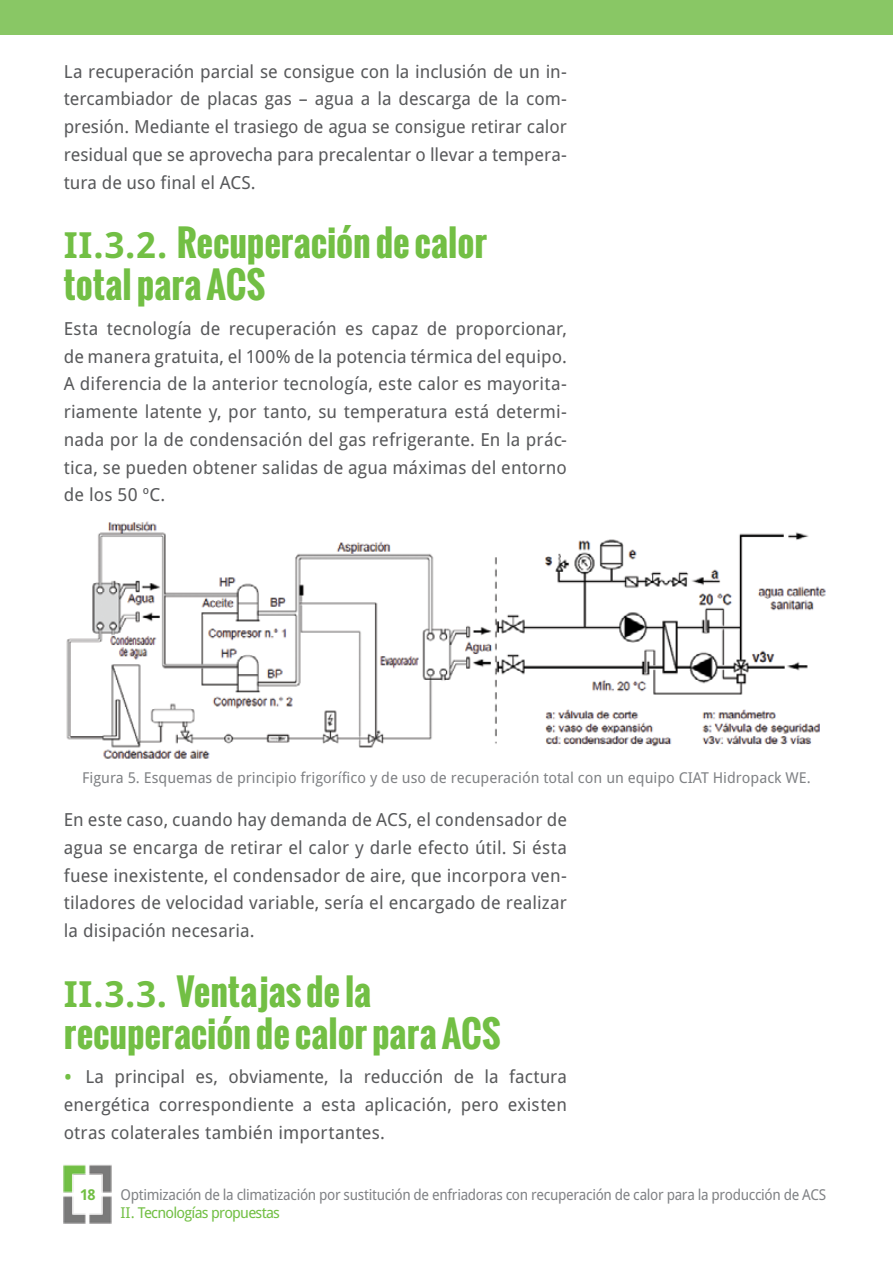
<style>
.page{position:relative;width:893px;height:1263px;background:#fff}
.page>*{position:absolute;margin:0;border:0;box-sizing:border-box;transform-origin:0 0}
.t1{font:700 36px/42px "Oswald";color:#72bf44}
.t2{font:18px/27.8px "Droid Sans";letter-spacing:.005em;color:#58595b;text-align:justify}
.t3{font:15px "Droid Sans";letter-spacing:-.015em;color:#808285;scale:.95 1}
.t4{font:15px "Droid Sans";letter-spacing:-.015em;color:#808285}
.t5{font:15px "Droid Sans";letter-spacing:-.05em;color:#72bf44}
.t6{font:700 15px "Droid Sans";color:#72bf44}
.s1{font-family:"Droid Sans"}
.s2{font-size:22.5px;color:#72bf44}
</style>
<div class="page">
<div style="left:0;top:0;width:893px;height:35px;background:#89c765"></div>
<img style="left:64px;top:1164px;width:48px;height:60px">
<img style="left:66px;top:521px;width:760px;height:238px">
<p class="t2" style="left:64px;top:57px;width:505px">La recuperación parcial se consigue con la inclusión de un in&shy;tercambiador de placas gas – agua a la descarga de la com&shy;presión. Mediante el trasiego de agua se consigue retirar calor residual que se aprovecha para precalentar o llevar a tempera&shy;tura de uso final el ACS.</p>
<h1 class="t1" style="left:64px;top:222px;width:425px"><span class="s1">II.3.2.</span> Recuperación de calor total para ACS</h1>
<p class="t2" style="left:64px;top:315px;width:505px">Esta tecnología de recuperación es capaz de proporcionar, de manera gratuita, el 100% de la potencia térmica del equipo.<br>A diferencia de la anterior tecnología, este calor es mayorita&shy;riamente latente y, por tanto, su temperatura está determi&shy;nada por la de condensación del gas refrigerante. En la prác&shy;tica, se pueden obtener salidas de agua máximas del entorno de los 50 ºC.</p>
<p class="t4" style="left:82px;top:769px;width:730px">Figura 5. Esquemas de principio frigorífico y de uso de recuperación total con un equipo CIAT Hidropack WE.</p>
<p class="t2" style="left:64px;top:806px;width:505px">En este caso, cuando hay demanda de ACS, el condensador de agua se encarga de retirar el calor y darle efecto útil. Si ésta fuese inexistente, el condensador de aire, que incorpora ven&shy;tiladores de velocidad variable, sería el encargado de realizar la disipación necesaria.</p>
<h1 class="t1" style="left:64px;top:971px;width:438px"><span class="s1">II.3.3.</span> Ventajas de la recuperación de calor para ACS</h1>
<p class="t2" style="left:64px;top:1063px;width:505px"><span class="s2">•</span> La principal es, obviamente, la reducción de la factura energética correspondiente a esta aplicación, pero existen otras colaterales también importantes.</p>
<p class="t6" style="left:80px;top:1186px;width:17px">18</p>
<p class="t3" style="left:121px;top:1186px;width:744px">Optimización de la climatización por sustitución de enfriadoras con recuperación de calor para la producción de ACS</p>
<p class="t5" style="left:121px;top:1204px;width:161px">II. Tecnologías propuestas</p>
</div>
